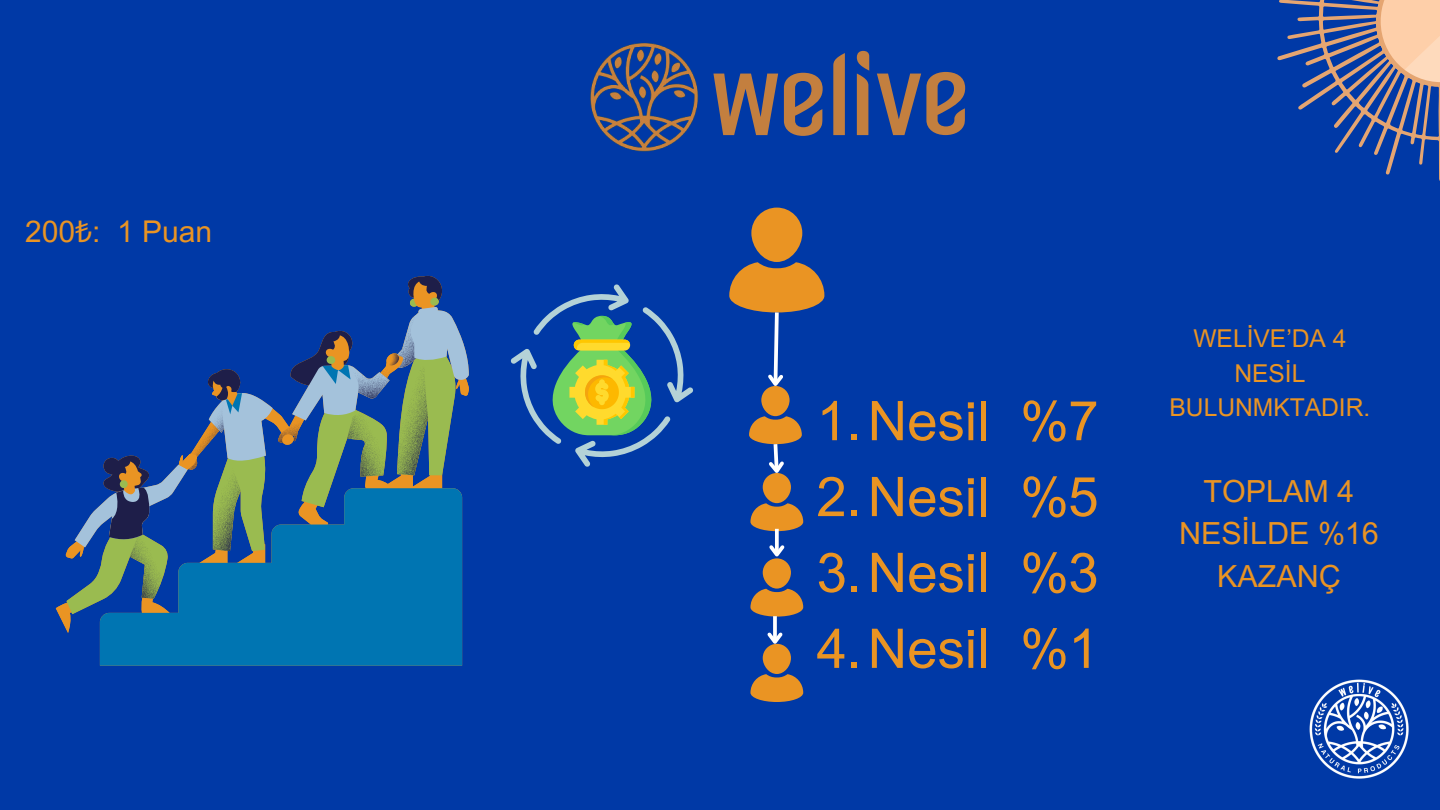
<style>
.page{position:relative;width:1440px;height:810px;background:#0039a6}
.page>*{position:absolute;margin:0;border:0;box-sizing:border-box;transform-origin:0 0}
.t1{font:54.7px "Arial MT Pro";color:#ea9423}
.t2{font:30.5px/42.3px "Arial MT Pro";color:#ea9423;text-align:center}
.t3{font:30px "Arial MT Pro";color:#ea9423}
.t4{font:24.6px/34.1px "Arial MT Pro";color:#ea9423;text-align:center}
.s1{font-family:"Noto Sans"}
</style>
<div class="page">
<svg style="left:1277px;top:0;width:163px;height:181px"></svg>
<div style="left:751px;top:208px;width:51px;height:54px;background:#ea9423;border-radius:25px"></div>
<div style="left:761px;top:386px;width:29px;height:30px;background:#ea9423;border-radius:14px"></div>
<div style="left:763px;top:473px;width:28px;height:30px;background:#ea9423;border-radius:14px"></div>
<svg style="left:750px;top:503px;width:53px;height:28px"></svg>
<div style="left:763px;top:558px;width:28px;height:31px;background:#ea9423;border-radius:14px"></div>
<svg style="left:750px;top:589px;width:53px;height:28px"></svg>
<div style="left:763px;top:644px;width:28px;height:30px;background:#ea9423;border-radius:14px"></div>
<svg style="left:750px;top:674px;width:53px;height:28px"></svg>
<svg style="left:749px;top:416px;width:53px;height:62px"></svg>
<svg style="left:775px;top:529px;width:4px;height:13px"></svg>
<svg style="left:769px;top:542px;width:16px;height:19px"></svg>
<svg style="left:773px;top:616px;width:4px;height:13px"></svg>
<svg style="left:767px;top:629px;width:19px;height:19px"></svg>
<svg style="left:729px;top:262px;width:95px;height:129px"></svg>
<div style="left:100px;top:633px;width:362px;height:33px;background:#0075b2"></div>
<svg style="left:56px;top:276px;width:413px;height:357px"></svg>
<svg style="left:510px;top:284px;width:183px;height:183px"></svg>
<svg style="left:713px;top:74px;width:65px;height:61px"></svg>
<svg style="left:784px;top:73px;width:39px;height:63px"></svg>
<svg style="left:833px;top:53px;width:12px;height:82px"></svg>
<svg style="left:857px;top:51px;width:12px;height:84px"></svg>
<svg style="left:877px;top:72px;width:88px;height:63px"></svg>
<img style="left:590px;top:43px;width:109px;height:109px">
<img style="left:1309px;top:679px;width:100px;height:100px">
<h3 class="t3" style="left:25px;top:220px;width:189px">200<span class="s1">₺</span>: 1 Puan</h3>
<p class="t1" style="left:816px;top:401px;width:284px">1.Nesil %7</p>
<p class="t1" style="left:816px;top:476px;width:284px">2.Nesil %5</p>
<p class="t1" style="left:816px;top:552px;width:284px">3.Nesil %3</p>
<h2 class="t1" style="left:816px;top:628px;width:284px">4.Nesil %1</h2>
<p class="t4" style="left:1170px;top:325px;width:202px">WELİVE’DA 4<br>NESİL<br>BULUNMKTADIR.</p>
<p class="t2" style="left:1179px;top:474px;width:201px">TOPLAM 4<br>NESİLDE %16<br>KAZANÇ</p>
</div>
